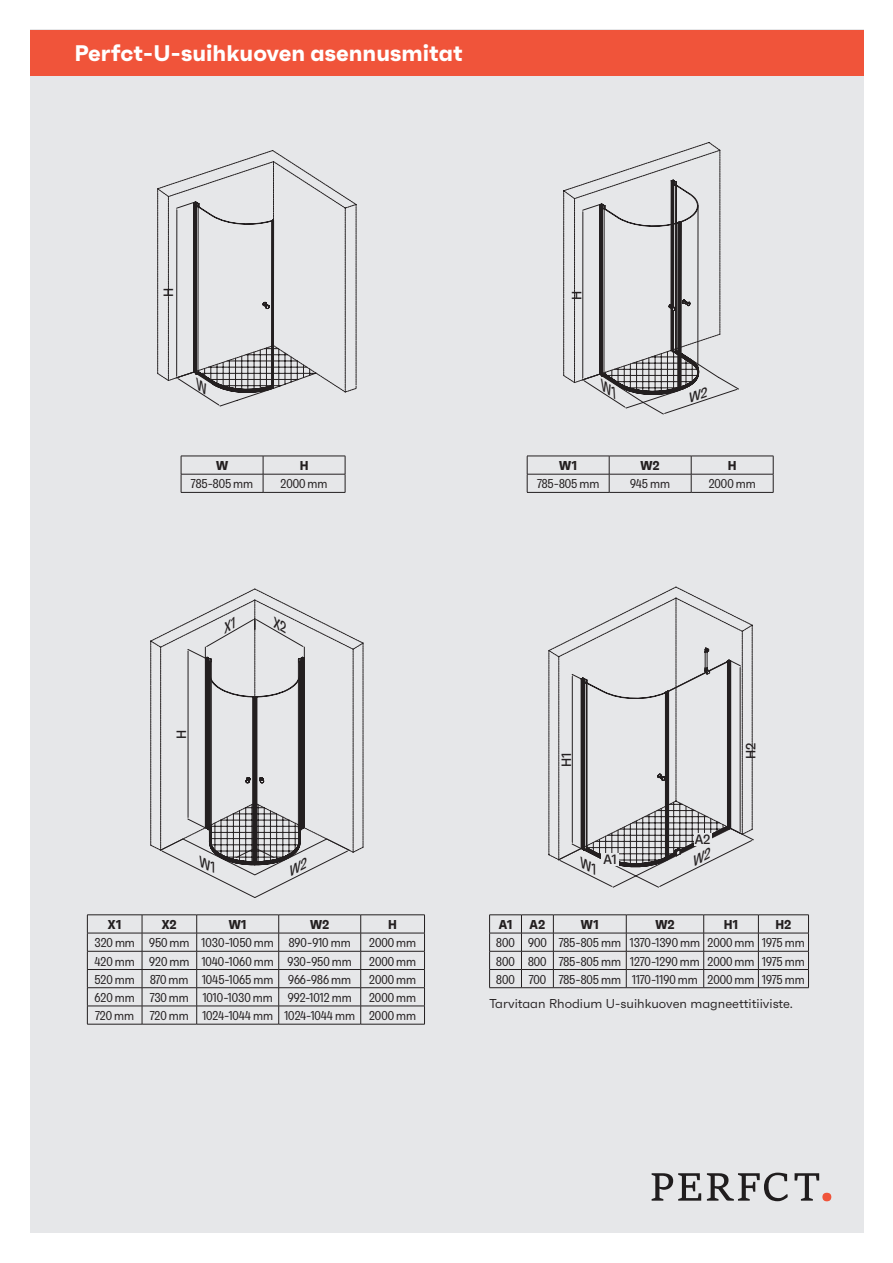
<style>
.page{position:relative;width:893px;height:1263px;background:#fff}
.page>*{position:absolute;margin:0;border:0;box-sizing:border-box;transform-origin:0 0}
.t1{font:700 22.5px "Faktum";color:#fff}
.t2{font:500 13.5px "Faktum Con";color:#231f20}
.t3{font:12.9px/18.1px "Faktum X Con";color:#231f20;text-align:right}
.t4{font:12.9px "Faktum";color:#231f20}
.t5{font:700 12.9px "Faktum Con";color:#231f20}
</style>
<div class="page">
<div style="left:30px;top:30px;width:833px;height:1203px;background:#e6e7e9"></div>
<svg style="left:691px;top:1173px;width:10px;height:28px"></svg>
<svg style="left:707px;top:1172px;width:81px;height:29px"></svg>
<svg style="left:795px;top:1173px;width:24px;height:28px"></svg>
<div style="left:822px;top:1193px;width:9px;height:8px;background:#f0543a;border-radius:50%"></div>
<hr style="left:181px;top:456px;width:82px;height:1px;background:#231f20">
<hr style="left:263px;top:456px;width:82px;height:1px;background:#231f20">
<hr style="left:181px;top:474px;width:82px;height:1px;background:#231f20">
<svg style="left:181px;top:456px;width:1px;height:36px"></svg>
<hr style="left:263px;top:474px;width:82px;height:1px;background:#231f20">
<svg style="left:263px;top:456px;width:1px;height:36px"></svg>
<hr style="left:181px;top:492px;width:82px;height:1px;background:#231f20">
<hr style="left:263px;top:492px;width:82px;height:1px;background:#231f20">
<hr style="left:691px;top:456px;width:82px;height:1px;background:#231f20">
<hr style="left:691px;top:474px;width:82px;height:1px;background:#231f20">
<svg style="left:691px;top:456px;width:1px;height:36px"></svg>
<svg style="left:773px;top:456px;width:1px;height:36px"></svg>
<hr style="left:691px;top:492px;width:82px;height:1px;background:#231f20">
<svg style="left:323px;top:190px;width:368px;height:1011px"></svg>
<hr style="left:87px;top:914px;width:55px;height:1px;background:#231f20">
<hr style="left:142px;top:914px;width:55px;height:1px;background:#231f20">
<hr style="left:197px;top:914px;width:82px;height:1px;background:#231f20">
<hr style="left:279px;top:914px;width:82px;height:1px;background:#231f20">
<hr style="left:361px;top:914px;width:64px;height:1px;background:#231f20">
<hr style="left:87px;top:933px;width:55px;height:1px;background:#231f20">
<hr style="left:142px;top:933px;width:55px;height:1px;background:#231f20">
<hr style="left:197px;top:933px;width:82px;height:1px;background:#231f20">
<hr style="left:279px;top:933px;width:82px;height:1px;background:#231f20">
<hr style="left:361px;top:933px;width:64px;height:1px;background:#231f20">
<hr style="left:87px;top:951px;width:55px;height:1px;background:#231f20">
<hr style="left:142px;top:951px;width:55px;height:1px;background:#231f20">
<hr style="left:197px;top:951px;width:82px;height:1px;background:#231f20">
<hr style="left:279px;top:951px;width:82px;height:1px;background:#231f20">
<hr style="left:361px;top:951px;width:64px;height:1px;background:#231f20">
<hr style="left:87px;top:969px;width:55px;height:1px;background:#231f20">
<hr style="left:142px;top:969px;width:55px;height:1px;background:#231f20">
<hr style="left:197px;top:969px;width:82px;height:1px;background:#231f20">
<hr style="left:279px;top:969px;width:82px;height:1px;background:#231f20">
<hr style="left:361px;top:969px;width:64px;height:1px;background:#231f20">
<hr style="left:87px;top:987px;width:55px;height:1px;background:#231f20">
<hr style="left:142px;top:987px;width:55px;height:1px;background:#231f20">
<hr style="left:197px;top:987px;width:82px;height:1px;background:#231f20">
<hr style="left:279px;top:987px;width:82px;height:1px;background:#231f20">
<hr style="left:361px;top:987px;width:64px;height:1px;background:#231f20">
<hr style="left:87px;top:1006px;width:55px;height:1px;background:#231f20">
<svg style="left:87px;top:915px;width:1px;height:109px"></svg>
<hr style="left:142px;top:1006px;width:55px;height:1px;background:#231f20">
<svg style="left:142px;top:915px;width:1px;height:109px"></svg>
<hr style="left:197px;top:1006px;width:82px;height:1px;background:#231f20">
<svg style="left:196px;top:915px;width:1px;height:109px"></svg>
<hr style="left:279px;top:1006px;width:82px;height:1px;background:#231f20">
<svg style="left:278px;top:915px;width:1px;height:109px"></svg>
<hr style="left:361px;top:1006px;width:64px;height:1px;background:#231f20">
<svg style="left:360px;top:915px;width:1px;height:109px"></svg>
<svg style="left:424px;top:915px;width:1px;height:109px"></svg>
<hr style="left:87px;top:1024px;width:55px;height:1px;background:#231f20">
<hr style="left:142px;top:1024px;width:55px;height:1px;background:#231f20">
<hr style="left:197px;top:1024px;width:82px;height:1px;background:#231f20">
<hr style="left:279px;top:1024px;width:82px;height:1px;background:#231f20">
<hr style="left:361px;top:1024px;width:64px;height:1px;background:#231f20">
<svg style="left:150px;top:686px;width:1px;height:159px"></svg>
<svg style="left:151px;top:636px;width:9px;height:215px"></svg>
<hr style="left:489px;top:914px;width:32px;height:1px;background:#231f20">
<hr style="left:521px;top:914px;width:32px;height:1px;background:#231f20">
<hr style="left:553px;top:914px;width:73px;height:1px;background:#231f20">
<hr style="left:626px;top:914px;width:78px;height:1px;background:#231f20">
<hr style="left:704px;top:914px;width:54px;height:1px;background:#231f20">
<hr style="left:758px;top:914px;width:51px;height:1px;background:#231f20">
<hr style="left:489px;top:933px;width:32px;height:1px;background:#231f20">
<hr style="left:521px;top:933px;width:32px;height:1px;background:#231f20">
<hr style="left:553px;top:933px;width:73px;height:1px;background:#231f20">
<hr style="left:626px;top:933px;width:78px;height:1px;background:#231f20">
<hr style="left:704px;top:933px;width:54px;height:1px;background:#231f20">
<hr style="left:758px;top:933px;width:51px;height:1px;background:#231f20">
<hr style="left:489px;top:951px;width:32px;height:1px;background:#231f20">
<hr style="left:521px;top:951px;width:32px;height:1px;background:#231f20">
<hr style="left:553px;top:951px;width:73px;height:1px;background:#231f20">
<hr style="left:626px;top:951px;width:78px;height:1px;background:#231f20">
<hr style="left:704px;top:951px;width:54px;height:1px;background:#231f20">
<hr style="left:758px;top:951px;width:51px;height:1px;background:#231f20">
<hr style="left:489px;top:969px;width:32px;height:1px;background:#231f20">
<svg style="left:489px;top:915px;width:1px;height:72px"></svg>
<hr style="left:521px;top:969px;width:32px;height:1px;background:#231f20">
<svg style="left:521px;top:915px;width:1px;height:72px"></svg>
<hr style="left:553px;top:969px;width:73px;height:1px;background:#231f20">
<svg style="left:553px;top:915px;width:1px;height:72px"></svg>
<hr style="left:626px;top:969px;width:78px;height:1px;background:#231f20">
<svg style="left:626px;top:915px;width:1px;height:72px"></svg>
<hr style="left:704px;top:969px;width:54px;height:1px;background:#231f20">
<svg style="left:703px;top:915px;width:1px;height:72px"></svg>
<hr style="left:758px;top:969px;width:51px;height:1px;background:#231f20">
<svg style="left:758px;top:915px;width:1px;height:72px"></svg>
<svg style="left:808px;top:915px;width:1px;height:72px"></svg>
<hr style="left:489px;top:987px;width:32px;height:1px;background:#231f20">
<hr style="left:521px;top:987px;width:32px;height:1px;background:#231f20">
<hr style="left:553px;top:987px;width:73px;height:1px;background:#231f20">
<hr style="left:626px;top:987px;width:78px;height:1px;background:#231f20">
<hr style="left:704px;top:987px;width:54px;height:1px;background:#231f20">
<hr style="left:758px;top:987px;width:51px;height:1px;background:#231f20">
<svg style="left:559px;top:587px;width:140px;height:11px"></svg>
<svg style="left:549px;top:598px;width:203px;height:40px"></svg>
<div style="left:30px;top:30px;width:833px;height:46px;background:#f0543a"></div>
<svg style="left:157px;top:150px;width:189px;height:245px"></svg>
<svg style="left:564px;top:142px;width:175px;height:272px"></svg>
<svg style="left:160px;top:589px;width:204px;height:309px"></svg>
<svg style="left:549px;top:638px;width:204px;height:249px"></svg>
<h1 class="t1" style="left:74px;top:39px;width:390px">Perfct-U-suihkuoven asennusmitat</h1>
<p class="t2" style="left:160px;top:297px;width:11px;rotate:-90deg">H</p>
<p class="t5" style="left:216px;top:457px;width:14px">W</p>
<p class="t5" style="left:300px;top:457px;width:10px">H</p>
<p class="t3" style="left:191px;top:475px;width:64px">785-805 mm</p>
<p class="t3" style="left:281px;top:475px;width:49px">2000 mm</p>
<p class="t2" style="left:569px;top:300px;width:11px;rotate:-90deg">H</p>
<p class="t5" style="left:559px;top:457px;width:19px">W1</p>
<p class="t5" style="left:640px;top:457px;width:21px">W2</p>
<p class="t5" style="left:728px;top:457px;width:10px">H</p>
<p class="t3" style="left:537px;top:475px;width:64px">785-805 mm</p>
<p class="t3" style="left:630px;top:475px;width:41px">945 mm</p>
<p class="t3" style="left:709px;top:475px;width:49px">2000 mm</p>
<p class="t2" style="left:173px;top:739px;width:11px;rotate:-90deg">H</p>
<p class="t5" style="left:108px;top:916px;width:15px">X1</p>
<p class="t5" style="left:162px;top:916px;width:17px">X2</p>
<p class="t5" style="left:229px;top:916px;width:19px">W1</p>
<p class="t5" style="left:310px;top:916px;width:21px">W2</p>
<p class="t5" style="left:388px;top:916px;width:10px">H</p>
<p class="t3" style="left:94px;top:934px;width:258px">320 mm 950 mm 1030-1050 mm 890-910 mm</p>
<p class="t3" style="left:369px;top:934px;width:49px">2000 mm</p>
<p class="t3" style="left:95px;top:952px;width:259px">420 mm 920 mm 1040-1060 mm 930-950 mm</p>
<p class="t3" style="left:369px;top:952px;width:49px">2000 mm</p>
<p class="t3" style="left:94px;top:970px;width:258px">520 mm 870 mm 1045-1065 mm 966-986 mm</p>
<p class="t3" style="left:369px;top:970px;width:49px">2000 mm</p>
<p class="t3" style="left:95px;top:988px;width:259px">620 mm 730 mm 1010-1030 mm 992-1012 mm</p>
<p class="t3" style="left:95px;top:988px;width:322px">2000 mm<br>720 mm 720 mm 1024-1044 mm 1024-1044 mm 2000 mm</p>
<p class="t2" style="left:558px;top:767px;width:16px;rotate:-90deg">H1</p>
<p class="t2" style="left:603px;top:851px;width:15px">A1</p>
<p class="t2" style="left:695px;top:831px;width:17px">A2</p>
<p class="t2" style="left:742px;top:759px;width:18px;rotate:-90deg">H2</p>
<p class="t5" style="left:499px;top:916px;width:15px">A1</p>
<p class="t5" style="left:530px;top:916px;width:17px">A2</p>
<p class="t5" style="left:581px;top:916px;width:19px">W1</p>
<p class="t5" style="left:655px;top:916px;width:21px">W2</p>
<p class="t5" style="left:724px;top:916px;width:16px">H1</p>
<p class="t5" style="left:775px;top:916px;width:18px">H2</p>
<p class="t3" style="left:496px;top:934px;width:310px;text-align:justify">800 900 785-805 mm 1370-1390 mm 2000 mm 1975 mm 800 800 785-805 mm 1270-1290 mm 2000 mm 1975 mm 800 700 785-805 mm 1170-1190 mm 2000 mm 1975 mm</p>
<p class="t4" style="left:489px;top:996px;width:305px">Tarvitaan Rhodium U-suihkuoven magneettitiiviste.</p>
</div>
